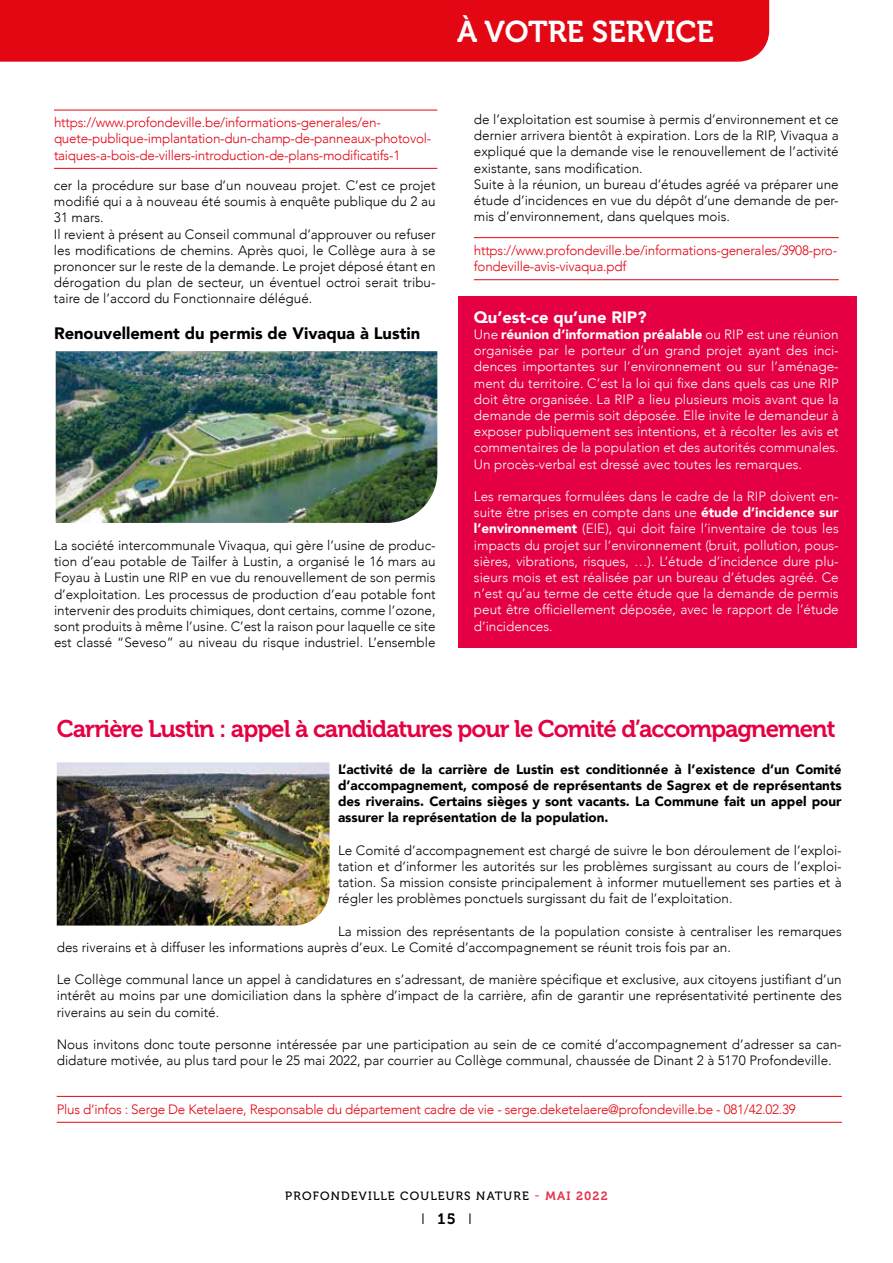
<style>
.page{position:relative;width:893px;height:1263px;background:#fff}
.page>*{position:absolute;margin:0;border:0;box-sizing:border-box;transform-origin:0 0}
.t1{font:30px "Museo 700";color:#fff}
.t2{font:24px "Museo 700";letter-spacing:-.04em;color:#e50043}
.t3{font:900 16.5px "Avenir";color:#000}
.t4{font:900 16.5px "Avenir";color:#fff}
.t5{font:300 15px "Avenir";color:#000}
.t6{font:300 13.5px/16.2px "Avenir";color:#000}
.t7{font:300 13.5px/16.2px "Avenir";color:#fff;text-align:justify}
.t8{font:300 13.5px/16.2px "Avenir";letter-spacing:-.02em;color:#e30613}
.t9{font:900 13.5px/16.2px "Avenir";color:#000;text-align:justify}
.t10{font:12px "Museo 500";letter-spacing:.1em;color:#000}
.s1{font-weight:900}
.s2{color:#e73048}
.s3{font-family:"Museo 700";color:#e73048}
.s4{font-family:"Museo 700";font-weight:400}
</style>
<div class="page">
<div style="left:458px;top:297px;width:399px;height:351px;background:#e50043"></div>
<div style="left:0;top:0;width:769px;height:62px;background:#e30613"></div>
<hr style="left:57px;top:1096px;width:785px;height:1px;background:#e30613">
<hr style="left:57px;top:1122px;width:785px;height:1px;background:#e30613">
<hr style="left:474px;top:237px;width:365px;height:1px;background:#e30613">
<hr style="left:474px;top:279px;width:365px;height:1px;background:#e30613">
<hr style="left:54px;top:110px;width:383px;height:1px;background:#e30613">
<hr style="left:54px;top:168px;width:383px;height:1px;background:#e30613">
<img style="left:57px;top:762px;width:273px;height:163px">
<img style="left:56px;top:351px;width:381px;height:172px">
<h1 class="t1" style="left:457px;top:15px;width:258px">À VOTRE SERVICE</h1>
<p class="t8" style="left:54px;top:115px;width:379px">https://www.profondeville.be/informations-generales/en&shy;quete-publique-implantation-dun-champ-de-panneaux-photovol&shy;taiques-a-bois-de-villers-introduction-de-plans-modificatifs-1</p>
<p class="t6" style="left:54px;top:177px;width:383px">cer la procédure sur base d’un nouveau projet. C’est ce projet modifié qui a à nouveau été soumis à enquête publique du 2 au 31 mars.<br>Il revient à présent au Conseil communal d’approuver ou refuser les modifications de chemins. Après quoi, le Collège aura à se prononcer sur le reste de la demande. Le projet déposé étant en dérogation du plan de secteur, un éventuel octroi serait tribu&shy;taire de l’accord du Fonctionnaire délégué.</p>
<p class="t3" style="left:54px;top:319px;width:368px">Renouvellement du permis de Vivaqua à Lustin</p>
<p class="t6" style="left:54px;top:537px;width:383px;text-align:justify">La société intercommunale Vivaqua, qui gère l’usine de produc&shy;tion d’eau potable de Tailfer à Lustin, a organisé le 16 mars au Foyau à Lustin une RIP en vue du renouvellement de son permis d’exploitation. Les processus de production d’eau potable font intervenir des produits chimiques, dont certains, comme l’ozone, sont produits à même l’usine. C’est la raison pour laquelle ce site est classé “Seveso” au niveau du risque industriel. L’ensemble</p>
<p class="t6" style="left:474px;top:111px;width:366px">de l’exploitation est soumise à permis d’environnement et ce dernier arrivera bientôt à expiration. Lors de la RIP, Vivaqua a expliqué que la demande vise le renouvellement de l’activité existante, sans modification.<br>Suite à la réunion, un bureau d’études agréé va préparer une étude d’incidences en vue du dépôt d’une demande de per&shy;mis d’environnement, dans quelques mois.</p>
<p class="t8" style="left:474px;top:242px;width:365px">https://www.profondeville.be/informations-generales/3908-pro&shy;fondeville-avis-vivaqua.pdf</p>
<p class="t4" style="left:474px;top:303px;width:174px">Qu’est-ce qu’une RIP?</p>
<p class="t7" style="left:474px;top:326px;width:366px">Une <span class="s1">réunion d’information préalable</span> ou RIP est une réunion organisée par le porteur d’un grand projet ayant des inci&shy;dences importantes sur l’environnement ou sur l’aménage&shy;ment du territoire. C’est la loi qui fixe dans quels cas une RIP doit être organisée. La RIP a lieu plusieurs mois avant que la demande de permis soit déposée. Elle invite le demandeur à exposer publiquement ses intentions, et à récolter les avis et commentaires de la population et des autorités communales.<br>Un procès-verbal est dressé avec toutes les remarques.</p>
<p class="t7" style="left:474px;top:488px;width:366px">Les remarques formulées dans le cadre de la RIP doivent en&shy;suite être prises en compte dans une <span class="s1">étude d’incidence sur l’environnement</span> (EIE), qui doit faire l’inventaire de tous les impacts du projet sur l’environnement (bruit, pollution, pous&shy;sières, vibrations, risques, …). L’étude d’incidence dure plu&shy;sieurs mois et est réalisée par un bureau d’études agréé. Ce n’est qu’au terme de cette étude que la demande de permis peut être officiellement déposée, avec le rapport de l’étude d’incidences.</p>
<h2 class="t2" style="left:57px;top:716px;width:780px">Carrière Lustin : appel à candidatures pour le Comité d’accompagnement</h2>
<p class="t9" style="left:338px;top:760px;width:505px">L’activité de la carrière de Lustin est conditionnée à l’existence d’un Comité d’accompagnement, composé de représentants de Sagrex et de représentants des riverains. Certains sièges y sont vacants. La Commune fait un appel pour assurer la représentation de la population.</p>
<p class="t6" style="left:338px;top:842px;width:505px;text-align:justify">Le Comité d’accompagnement est chargé de suivre le bon déroulement de l’exploi&shy;tation et d’informer les autorités sur les problèmes surgissant au cours de l’exploi&shy;tation. Sa mission consiste principalement à informer mutuellement ses parties et à régler les problèmes ponctuels surgissant du fait de l’exploitation.</p>
<p class="t6" style="left:57px;top:923px;width:786px;text-indent:281px">La mission des représentants de la population consiste à centraliser les remarques des riverains et à diffuser les informations auprès d’eux. Le Comité d’accompagnement se réunit trois fois par an.</p>
<p class="t6" style="left:57px;top:971px;width:786px;text-align:justify">Le Collège communal lance un appel à candidatures en s’adressant, de manière spécifique et exclusive, aux citoyens justifiant d’un intérêt au moins par une domiciliation dans la sphère d’impact de la carrière, afin de garantir une représentativité pertinente des riverains au sein du comité.</p>
<p class="t6" style="left:57px;top:1036px;width:786px">Nous invitons donc toute personne intéressée par une participation au sein de ce comité d’accompagnement d’adresser sa can&shy;didature motivée, au plus tard pour le 25 mai 2022, par courrier au Collège communal, chaussée de Dinant 2 à 5170 Profondeville.</p>
<p class="t8" style="left:57px;top:1101px;width:741px">Plus d’infos : Serge De Ketelaere, Responsable du département cadre de vie - serge.deketelaere@profondeville.be - 081/42.02.39</p>
<p class="t10" style="left:285px;top:1189px;width:324px">PROFONDEVILLE COULEURS NATURE <span class="s2">-</span> <span class="s3">MAI 2022</span></p>
<p class="t5" style="left:421px;top:1210px;width:53px">I <span class="s4">15</span> I</p>
</div>
